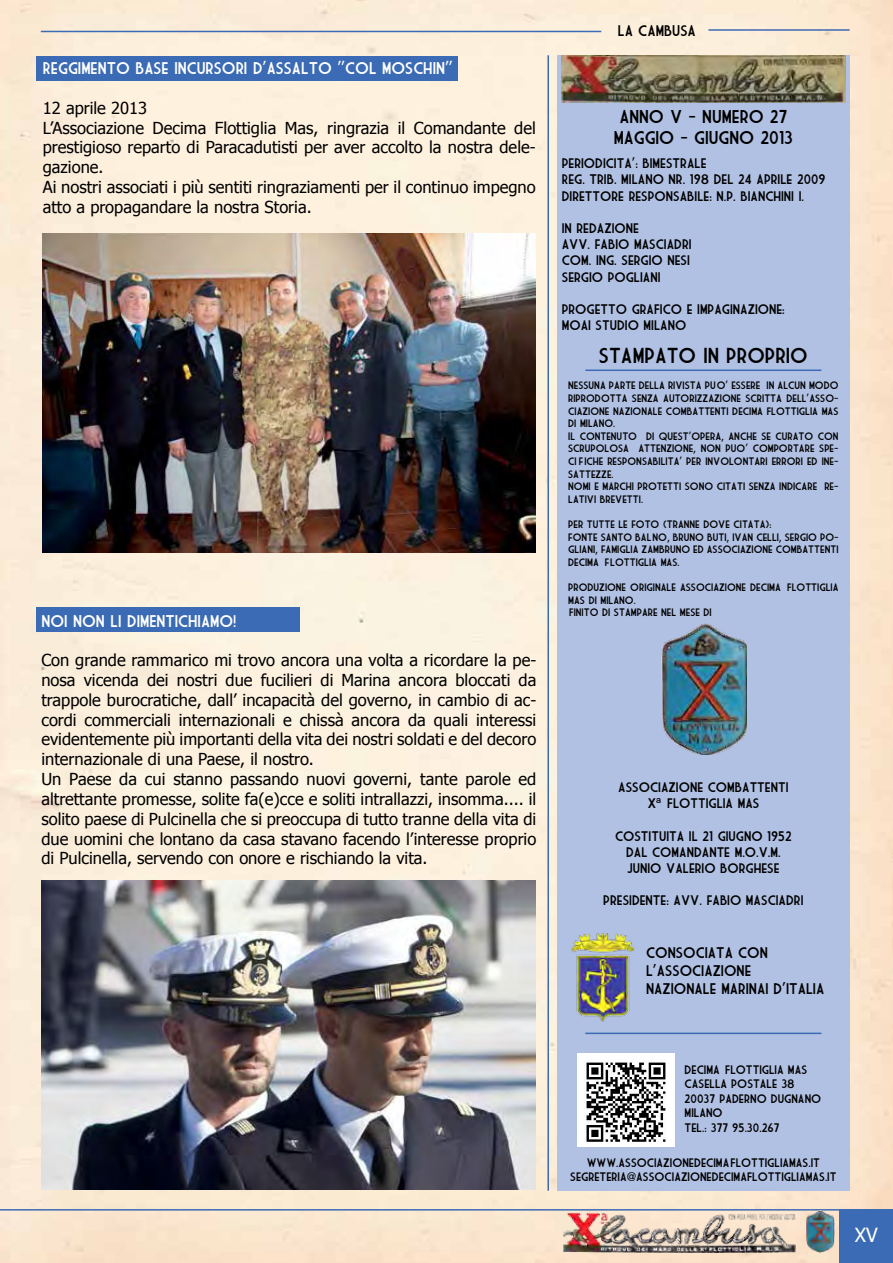
<style>
.page{position:relative;width:893px;height:1263px;background:#fff}
.page>*{position:absolute;margin:0;border:0;box-sizing:border-box;transform-origin:0 0}
.t1{font:21px "Market Deco";color:#000}
.t2{font:19.5px "Tahoma";color:#fff}
.t3{font:18px/21.6px "Market Deco";color:#000;text-align:center}
.t4{font:16.5px/19.8px "Tahoma";color:#000}
.t5{font:16.5px "Market Deco";color:#fff}
.t6{font:15px/18px "Market Deco";color:#000}
.t7{font:13.5px/16.2px "Market Deco";color:#000}
.t8{font:12px/14.4px "Market Deco";color:#000}
.t9{font:10.5px/12.6px "Market Deco";color:#000}
.s1{font-family:"Arial"}
</style>
<div class="page">
<img style="left:0;top:0;width:893px;height:1263px">
<div style="left:557px;top:55px;width:293px;height:1136px;background:#b1c1e3"></div>
<hr style="left:547px;top:55px;width:2px;height:1136px;background:#3b6bb4">
<img style="left:561px;top:55px;width:284px;height:47px">
<img style="left:661px;top:623px;width:86px;height:132px">
<img style="left:577px;top:1053px;width:98px;height:93px">
<hr style="left:585px;top:369px;width:236px;height:2px;background:#3b6bb4">
<hr style="left:585px;top:1032px;width:236px;height:2px;background:#3b6bb4">
<img style="left:571px;top:933px;width:64px;height:89px">
<hr style="left:41px;top:31px;width:560px;height:1px;background:#3b6bb4">
<hr style="left:708px;top:29px;width:142px;height:2px;background:#3b6bb4">
<hr style="left:0;top:1209px;width:893px;height:1px;background:#3b6bb4">
<img style="left:561px;top:1210px;width:236px;height:43px">
<img style="left:806px;top:1210px;width:28px;height:43px">
<div style="left:840px;top:1210px;width:53px;height:53px;background:#3b6bb4"></div>
<img style="left:42px;top:881px;width:494px;height:309px">
<div style="left:36px;top:608px;width:264px;height:24px;background:#3b6bb4"></div>
<img style="left:43px;top:234px;width:493px;height:318px">
<div style="left:36px;top:56px;width:422px;height:24px;background:#3b6bb4"></div>
<p class="t5" style="left:43px;top:61px;width:411px">REGGIMENTO BASE INCURSORI D’ASSALTO “COL MOSCHIN”</p>
<p class="t4" style="left:43px;top:97px;width:494px">12 aprile 2013<br>L’Associazione Decima Flottiglia Mas, ringrazia il Comandante del prestigioso reparto di Paracadutisti per aver accolto la nostra dele&shy;gazione.<br>Ai nostri associati i più sentiti ringraziamenti per il continuo impegno atto a propagandare la nostra Storia.</p>
<p class="t5" style="left:41px;top:613px;width:197px">NOI NON LI DIMENTICHIAMO!</p>
<p class="t4" style="left:41px;top:650px;width:496px">Con grande rammarico mi trovo ancora una volta a ricordare la pe&shy;nosa vicenda dei nostri due fucilieri di Marina ancora bloccati da trappole burocratiche, dall’ incapacità del governo, in cambio di ac&shy;cordi commerciali internazionali e chissà ancora da quali interessi evidentemente più importanti della vita dei nostri soldati e del decoro internazionale di una Paese, il nostro.<br>Un Paese da cui stanno passando nuovi governi, tante parole ed altrettante promesse, solite fa(e)cce e soliti intrallazzi, insomma.... il solito paese di Pulcinella che si preoccupa di tutto tranne della vita di due uomini che lontano da casa stavano facendo l’interesse proprio di Pulcinella, servendo con onore e rischiando la vita.</p>
<p class="t6" style="left:618px;top:22px;width:80px">LA CAMBUSA</p>
<p class="t3" style="left:614px;top:106px;width:181px">ANNO V - NUMERO 27<br>MAGGIO - GIUGNO 2013</p>
<p class="t7" style="left:562px;top:156px;width:265px">PERIODICITA’: BIMESTRALE<br>REG. TRIB. MILANO NR. 198 DEL 24 APRILE 2009<br>DIRETTORE RESPONSABILE: N.P. BIANCHINI I.</p>
<p class="t7" style="left:562px;top:221px;width:131px">IN REDAZIONE<br>AVV. FABIO MASCIADRI<br>COM. ING. SERGIO NESI<br>SERGIO POGLIANI</p>
<p class="t7" style="left:562px;top:302px;width:225px">PROGETTO GRAFICO E IMPAGINAZIONE:<br>MOAI STUDIO MILANO</p>
<p class="t1" style="left:599px;top:346px;width:210px">STAMPATO IN PROPRIO</p>
<p class="t9" style="left:568px;top:380px;width:272px">NESSUNA PARTE DELLA RIVISTA PUÒO’ ESSERE IN ALCUN MODO RIPRODOTTA SENZA AUTORIZZAZIONE SCRITTA DELL’ASSO-CIAZIONE NAZIONALE COMBATTENTI DECIMA FLOTTIGLIA MAS DI MILANO.<br>IL CONTENUTO DI QUEST’OPERA, ANCHE SE CURATO CON SCRUPOLOSA ATTENZIONE, NON PUO’ COMPORTARE SPE-CIFIFIFFIICHE RESPONSABILITA’ PER INVOLONTARI ERRORI ED INE-SATTEZZE.<br>NOMI E MARCHI PROTETTI SONO CITATI SENZA INDICARE RE-LATIVI BREVETTI.</p>
<p class="t9" style="left:568px;top:518px;width:272px">PER TUTTE LE FOTO (TRANNE DOVE CITATA):<br>FONTE SANTO BALFINO, BRUNO BUTI, IVAN CELLI, SERGIO PO-GLIANI, FAMIGLIA ZAMBRUNO ED ASSOCIAZIONE COMBATTENTI DECIMA FLFLFFLLOTTIGLIA MAS.</p>
<p class="t9" style="left:568px;top:581px;width:272px">PRODUZIONE ORIGINALE ASSOCIAZIONE DECIMA FLFLFLOTTIGLIA<br>MAS DI MILANO.<br>FIFINITO DI STAMPARE NEL MESE DI</p>
<p class="t7" style="left:618px;top:780px;width:172px;text-align:center">ASSOCIAZIONE COMBATTENTI<br>X<span class="s1">ª</span> FLFLOTTIGLIA MAS</p>
<p class="t7" style="left:615px;top:828px;width:178px;text-align:center">COSTITUITA IL 21 GIUGNO 1952<br>DAL COMANDANTE M.O.V.M.<br>JUNIO VALERIO BORGHESE</p>
<p class="t7" style="left:603px;top:893px;width:202px">PRESIDENTE: AVV. FABIO MASCIADRI</p>
<p class="t6" style="left:646px;top:944px;width:180px">CONSOCIATA CON<br>L’ASSOCIAZIONE<br>NAZIONALE MARINAI D’ITALIA</p>
<p class="t8" style="left:685px;top:1063px;width:138px">DECIMA FLFLOTTIGLIA MAS<br>CASELLA POSTALE 38<br>20037 PADERNO DUGNANO<br>MILANO<br>TEL.: 377 95.30.267</p>
<p class="t8" style="left:570px;top:1156px;width:268px;text-align:center">WWW.ASSOCIAZIONEDECIMAFLFLOTTIGLIAMAS.IT<br>SEGRETERIA@ASSOCIAZIONEDECIMAFLOTTIGLIAMAS.IT</p>
<p class="t2" style="left:855px;top:1222px;width:24px">XV</p>
</div>
